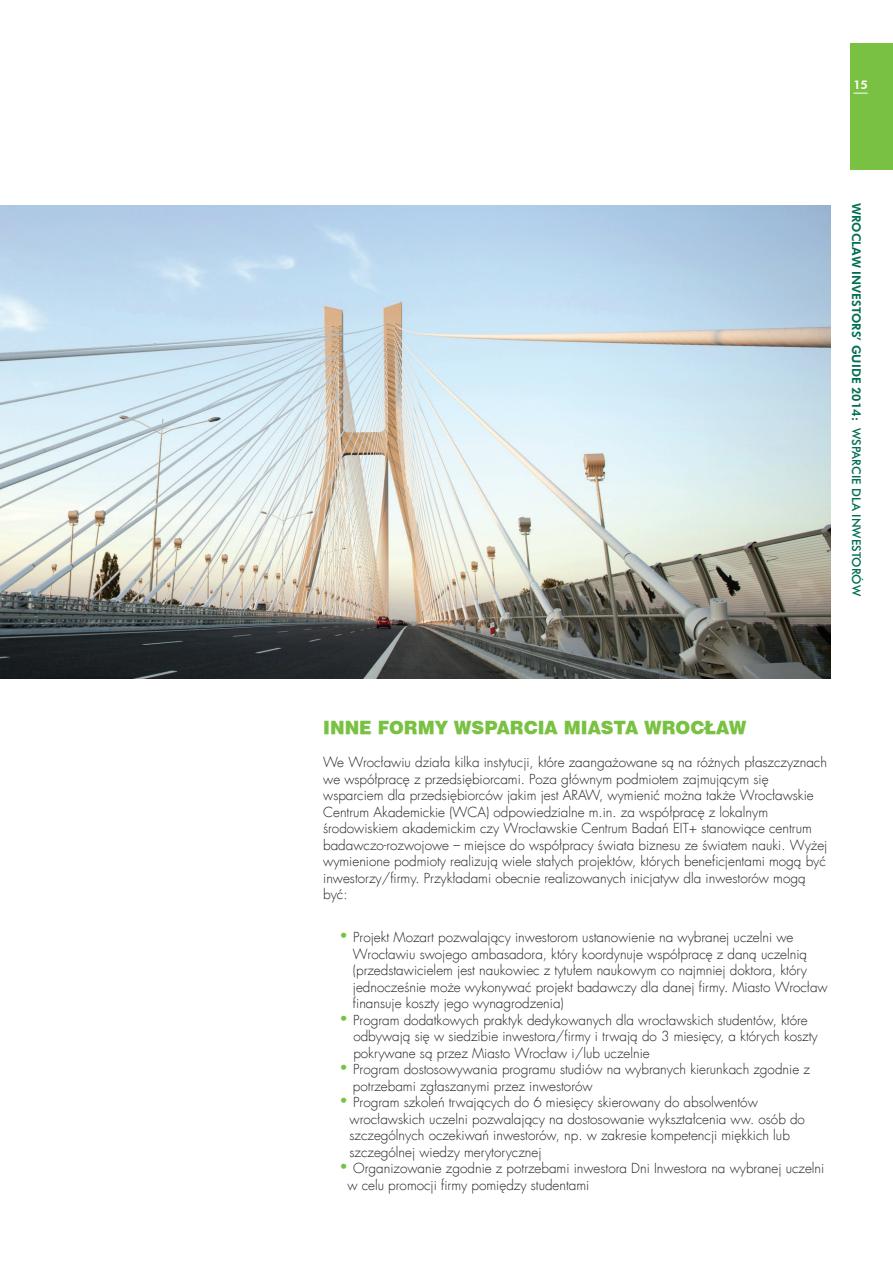
<style>
.page{position:relative;width:893px;height:1263px;background:#fff}
.page>*{position:absolute;margin:0;border:0;box-sizing:border-box;transform-origin:0 0}
.t1{font:900 18px "Swiss 721 TL";color:#79c142}
.t2{font:300 13.5px/16.5px "Futura Pl";color:#231f20}
.t3{font:800 12px "Futura BT Pl";color:#006e51}
.t4{font:800 12px "Futura BT";color:#fff}
.s1{font-weight:500}
.s2{font-family:"Swiss 721 TL";font-weight:900;font-size:18px;color:#79c142}
</style>
<div class="page">
<div style="left:850px;top:43px;width:43px;height:126px;background:#79c142"></div>
<svg style="left:853px;top:93px;width:15px;height:1px"></svg>
<img style="left:0;top:206px;width:830px;height:472px">
<p class="t4" style="left:853px;top:77px;width:16px">15</p>
<p class="t3" style="left:864px;top:203px;width:394px;rotate:90deg">WROCLAW INVESTORS’ GUIDE 2014: <span class="s1">WSPARCIE DLA INWESTORÓW</span></p>
<h1 class="t1" style="left:323px;top:717px;width:425px">INNE FORMY WSPARCIA MIASTA WROCŁAW</h1>
<p class="t2" style="left:323px;top:754px;width:506px">We Wrocławiu działa kilka instytucji, które zaangażowane są na różnych płaszczyznach we współpracę z przedsiębiorcami. Poza głównym podmiotem zajmującym się wsparciem dla przedsiębiorców jakim jest ARAW, wymienić można także Wrocławskie Centrum Akademickie (WCA) odpowiedzialne m.in. za współpracę z lokalnym środowiskiem akademickim czy Wrocławskie Centrum Badań EIT+ stanowiące centrum badawczo-rozwojowe – miejsce do współpracy świata biznesu ze światem nauki. Wyżej wymienione podmioty realizują wiele stałych projektów, których beneficjentami mogą być inwestorzy/firmy. Przykładami obecnie realizowanych inicjatyw dla inwestorów mogą być:</p>
<p class="t2" style="left:353px;top:929px;width:476px;text-indent:-14px"><span class="s2">•</span> Projekt Mozart pozwalający inwestorom ustanowienie na wybranej uczelni we Wrocławiu swojego ambasadora, który koordynuje współpracę z daną uczelnią (przedstawicielem jest naukowiec z tytułem naukowym co najmniej doktora, który jednocześnie może wykonywać projekt badawczy dla danej firmy. Miasto Wrocław finansuje koszty jego wynagrodzenia)</p>
<p class="t2" style="left:353px;top:1012px;width:466px;text-indent:-15px"><span class="s2">•</span> Program dodatkowych praktyk dedykowanych dla wrocławskich studentów, które odbywają się w siedzibie inwestora/firmy i trwają do 3 miesięcy, a których koszty pokrywane są przez Miasto Wrocław i/lub uczelnie</p>
<p class="t2" style="left:353px;top:1061px;width:458px;text-indent:-14px"><span class="s2">•</span> Program dostosowywania programu studiów na wybranych kierunkach zgodnie z potrzebami zgłaszanymi przez inwestorów</p>
<p class="t2" style="left:350px;top:1094px;width:457px;text-indent:-11px"><span class="s2">•</span> Program szkoleń trwających do 6 miesięcy skierowany do absolwentów wrocławskich uczelni pozwalający na dostosowanie wykształcenia ww. osób do szczególnych oczekiwań inwestorów, np. w zakresie kompetencji miękkich lub szczególnej wiedzy merytorycznej</p>
<p class="t2" style="left:347px;top:1160px;width:478px;text-indent:-9px"><span class="s2">•</span> Organizowanie zgodnie z potrzebami inwestora Dni Inwestora na wybranej uczelni w celu promocji firmy pomiędzy studentami</p>
</div>
